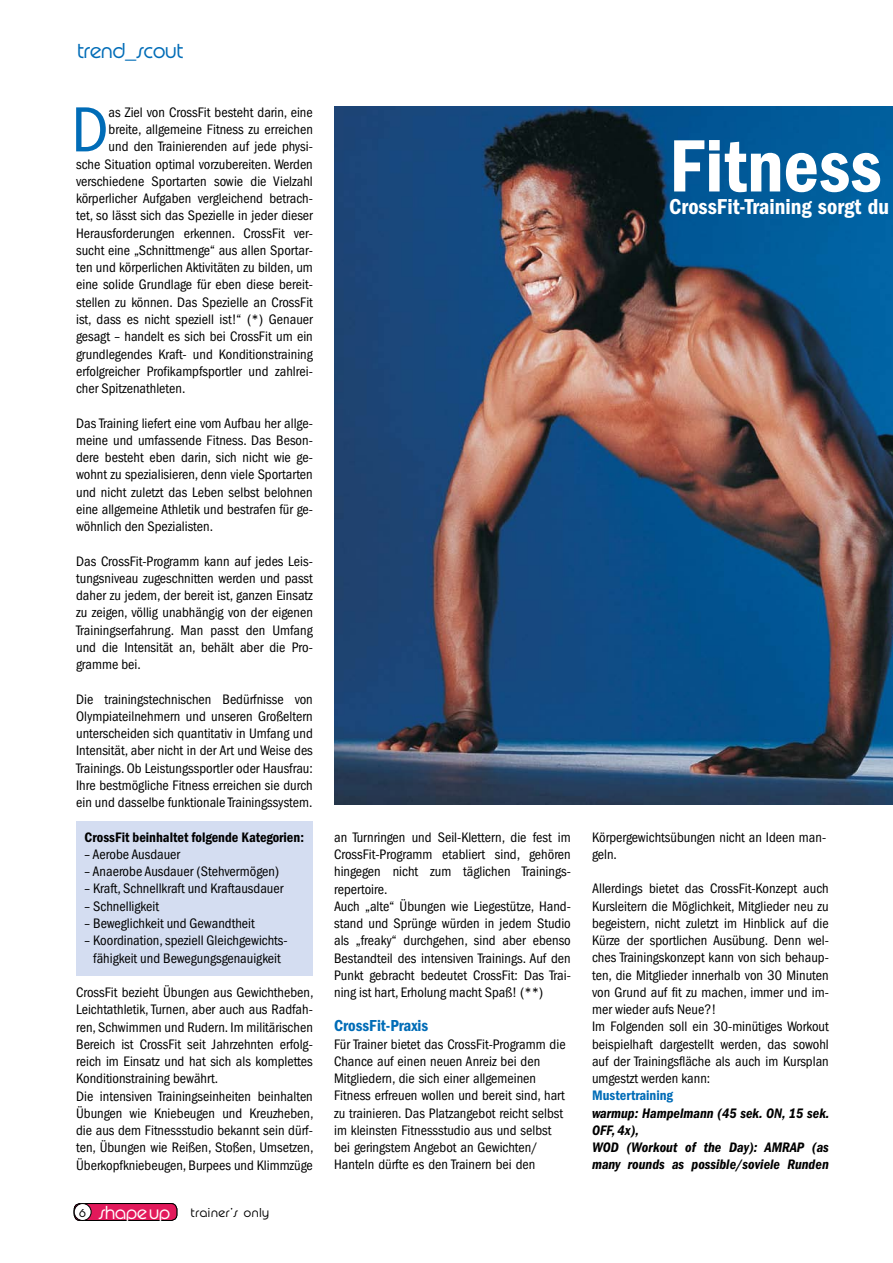
<style>
.page{position:relative;width:893px;height:1263px;background:#fff}
.page>*{position:absolute;margin:0;border:0;box-sizing:border-box;transform-origin:0 0}
.t1{font:76.65px "ITC Franklin Gothic Std Dm Cd";color:#fff}
.t2{font:condensed 66px "ITC Franklin Gothic Std";color:#006cb7}
.t3{font:22.5px "Pump D Ligh";color:#006cb7}
.t4{font:22.35px "ITC Franklin Gothic Std Dm Cd";color:#fff}
.t5{font:16.5px "ITC Franklin Gothic Std Dm Cd";color:#006cb7}
.t6{font:condensed 14.25px/17.2px "ITC Franklin Gothic Std";color:#000}
.t7{font:14.25px/17.2px "ITC Franklin Gothic Std Dm Cd It";color:#000}
.t8{font:14.25px "ITC Franklin Gothic Std Dm Cd";color:#000}
.t9{font:14.25px "ITC Franklin Gothic Std Dm Cd";color:#006cb7}
.t10{font:13.5px "Pump D Ligh";letter-spacing:.05em;color:#000}
.t11{font:12px "Pump D Ligh";color:#000}
.s1{font-size:19.65px;color:#fff}
</style>
<div class="page">
<div style="left:76px;top:821px;width:237px;height:155px;background:#d4ddf1"></div>
<div style="left:74px;top:1203px;width:103px;height:17px;background:#e2195b;border-radius:6px"></div>
<div style="left:74px;top:1203px;width:103px;height:17px;border:1px solid #000;border-radius:6px"></div>
<div style="left:74px;top:1203px;width:17px;height:17px;background:#fff;border-radius:50%"></div>
<div style="left:74px;top:1203px;width:17px;height:17px;border:1px solid #000;border-radius:50%"></div>
<img style="left:334px;top:106px;width:559px;height:698px">
<h3 class="t3" style="left:78px;top:38px;width:107px">trend_scout</h3>
<h2 class="t2" style="left:72px;top:92px;width:39px">D</h2>
<p class="t6" style="left:109px;top:104px;width:206px">as Ziel von CrossFit besteht darin, eine</p>
<p class="t6" style="left:109px;top:121px;width:206px">breite, allgemeine Fitness zu erreichen</p>
<p class="t6" style="left:109px;top:138px;width:206px">und den Trainierenden auf jede physi-</p>
<p class="t6" style="left:76px;top:155px;width:238px">sche Situation optimal vorzubereiten. Werden</p>
<p class="t6" style="left:76px;top:173px;width:238px">verschiedene Sportarten sowie die Vielzahl</p>
<p class="t6" style="left:76px;top:190px;width:238px">körperlicher Aufgaben vergleichend betrach-</p>
<p class="t6" style="left:76px;top:207px;width:238px">tet, so lässt sich das Spezielle in jeder dieser</p>
<p class="t6" style="left:76px;top:224px;width:238px">Herausforderungen erkennen. CrossFit ver-</p>
<p class="t6" style="left:76px;top:242px;width:238px">sucht eine „Schnittmenge“ aus allen Sportar-</p>
<p class="t6" style="left:76px;top:259px;width:238px">ten und körperlichen Aktivitäten zu bilden, um</p>
<p class="t6" style="left:76px;top:276px;width:238px">eine solide Grundlage für eben diese bereit-</p>
<p class="t6" style="left:76px;top:293px;width:238px">stellen zu können. Das Spezielle an CrossFit</p>
<p class="t6" style="left:76px;top:311px;width:238px">ist, dass es nicht speziell ist!“ (*) Genauer</p>
<p class="t6" style="left:76px;top:328px;width:238px">gesagt – handelt es sich bei CrossFit um ein</p>
<p class="t6" style="left:76px;top:345px;width:238px">grundlegendes Kraft- und Konditionstraining</p>
<p class="t6" style="left:76px;top:363px;width:238px">erfolgreicher Profikampfsportler und zahlrei-</p>
<p class="t6" style="left:76px;top:380px;width:111px">cher Spitzenathleten.</p>
<p class="t6" style="left:76px;top:414px;width:238px;text-align:justify">Das Training liefert eine vom Aufbau her allge&shy;meine und umfassende Fitness. Das Beson&shy;dere besteht eben darin, sich nicht wie ge&shy;wohnt zu spezialisieren, denn viele Sportarten und nicht zuletzt das Leben selbst belohnen eine allgemeine Athletik und bestrafen für ge&shy;wöhnlich den Spezialisten.</p>
<p class="t6" style="left:76px;top:552px;width:238px;text-align:justify">Das CrossFit-Programm kann auf jedes Leis&shy;tungsniveau zugeschnitten werden und passt daher zu jedem, der bereit ist, ganzen Einsatz zu zeigen, völlig unabhängig von der eigenen Trainingserfahrung. Man passt den Umfang und die Intensität an, behält aber die Pro&shy;gramme bei.</p>
<p class="t6" style="left:76px;top:690px;width:238px;text-align:justify">Die trainingstechnischen Bedürfnisse von Olympiateilnehmern und unseren Großeltern unterscheiden sich quantitativ in Umfang und Intensität, aber nicht in der Art und Weise des Trainings. Ob Leistungssportler oder Hausfrau:<br>Ihre bestmögliche Fitness erreichen sie durch ein und dasselbe funktionale Trainingssystem.</p>
<p class="t8" style="left:85px;top:829px;width:221px">CrossFit beinhaltet folgende Kategorien:</p>
<p class="t6" style="left:85px;top:846px;width:97px">– Aerobe Ausdauer</p>
<p class="t6" style="left:85px;top:863px;width:196px">– Anaerobe Ausdauer (Stehvermögen)</p>
<p class="t6" style="left:85px;top:880px;width:200px">– Kraft, Schnellkraft und Kraftausdauer</p>
<p class="t6" style="left:85px;top:897px;width:76px">– Schnelligkeit</p>
<p class="t6" style="left:85px;top:915px;width:172px">– Beweglichkeit und Gewandtheit</p>
<p class="t6" style="left:85px;top:932px;width:204px;text-align:center">– Koordination, speziell Gleichgewichts&shy;fähigkeit und Bewegungsgenauigkeit</p>
<p class="t6" style="left:76px;top:984px;width:239px">CrossFit bezieht Übungen aus Gewichtheben, Leichtathletik, Turnen, aber auch aus Radfah&shy;ren, Schwimmen und Rudern. Im militärischen Bereich ist CrossFit seit Jahrzehnten erfolg&shy;reich im Einsatz und hat sich als komplettes Konditionstraining bewährt.<br>Die intensiven Trainingseinheiten beinhalten Übungen wie Kniebeugen und Kreuzheben, die aus dem Fitnessstudio bekannt sein dürf&shy;ten, Übungen wie Reißen, Stoßen, Umsetzen, Überkopfkniebeugen, Burpees und Klimmzüge</p>
<p class="t11" style="left:79px;top:1207px;width:8px">6</p>
<p class="t10" style="left:99px;top:1205px;width:172px"><span class="s1">shapeup</span> trainer’s only</p>
<p class="t6" style="left:334px;top:829px;width:238px">an Turnringen und Seil-Klettern, die fest im CrossFit-Programm etabliert sind, gehören hingegen nicht zum täglichen Trainings&shy;repertoire.<br>Auch „alte“ Übungen wie Liegestütze, Hand&shy;stand und Sprünge würden in jedem Studio als „freaky“ durchgehen, sind aber ebenso Bestandteil des intensiven Trainings. Auf den Punkt gebracht bedeutet CrossFit: Das Trai&shy;ning ist hart, Erholung macht Spaß! (**)</p>
<p class="t5" style="left:334px;top:1016px;width:96px">CrossFit-Praxis</p>
<p class="t6" style="left:334px;top:1035px;width:233px">Für Trainer bietet das CrossFit-Programm die Chance auf einen neuen Anreiz bei den Mitgliedern, die sich einer allgemeinen Fitness erfreuen wollen und bereit sind, hart zu trainieren. Das Platzangebot reicht selbst im kleinsten Fitnessstudio aus und selbst bei geringstem Angebot an Gewichten/ Hanteln dürfte es den Trainern bei den</p>
<h1 class="t1" style="left:669px;top:122px;width:214px">Fitness</h1>
<h3 class="t4" style="left:669px;top:194px;width:221px">CrossFit-Training sorgt du</h3>
<p class="t6" style="left:592px;top:828px;width:236px">Körpergewichtsübungen nicht an Ideen man&shy;geln.</p>
<p class="t6" style="left:592px;top:880px;width:238px">Allerdings bietet das CrossFit-Konzept auch Kursleitern die Möglichkeit, Mitglieder neu zu begeistern, nicht zuletzt im Hinblick auf die Kürze der sportlichen Ausübung. Denn wel&shy;ches Trainingskonzept kann von sich behaup&shy;ten, die Mitglieder innerhalb von 30 Minuten von Grund auf fit zu machen, immer und im&shy;mer wieder aufs Neue?!<br>Im Folgenden soll ein 30-minütiges Workout beispielhaft dargestellt werden, das sowohl auf der Trainingsfläche als auch im Kursplan umgestzt werden kann:</p>
<p class="t9" style="left:592px;top:1087px;width:83px">Mustertraining</p>
<p class="t7" style="left:592px;top:1104px;width:239px">warmup: Hampelmann (45 sek. ON, 15 sek.<br>OFF, 4x),<br>WOD (Workout of the Day): AMRAP (as many rounds as possible/soviele Runden</p>
</div>
